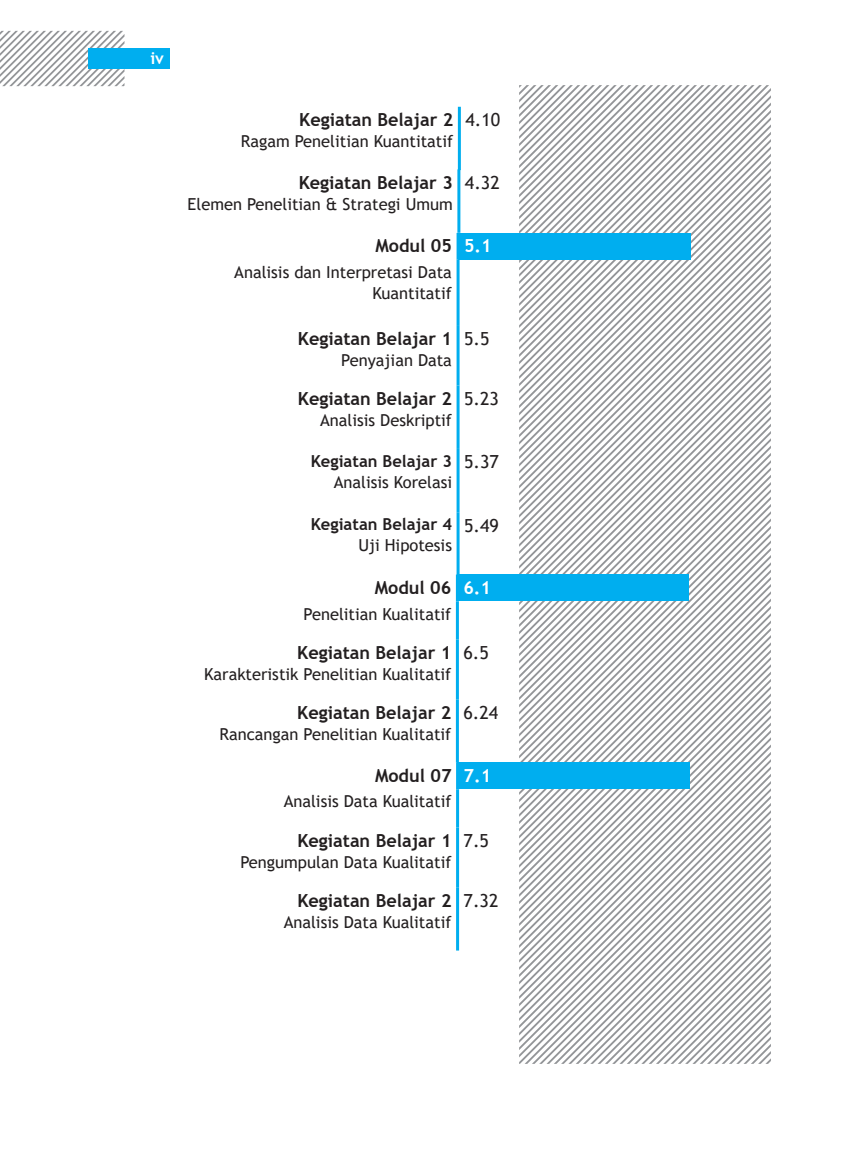
<style>
.page{position:relative;width:851px;height:1149px;background:#fff}
.page>*{position:absolute;margin:0;border:0;box-sizing:border-box;transform-origin:0 0}
.Daftar_Isi_OK{font:700 18px "Trebuchet MS";color:#231f20}
.t1{font:18px "Trebuchet MS";color:#231f20}
.t2{font:700 18px "Trebuchet MS";color:#fff}
.Daftar_Isi_OK-2{font:16.5px/21px "Trebuchet MS";color:#231f20;text-align:right}
.Daftar_Isi_OK-3{font:700 16.5px "Trebuchet MS";color:#231f20}
.t3{font:700 16.5px "Trebuchet MS";color:#fff}
</style>
<div class="page">
<svg style="left:0;top:31px;width:124px;height:55px"></svg>
<div style="left:88px;top:48px;width:82px;height:21px;background:#00aeef"></div>
<svg style="left:710px;top:85px;width:59px;height:250px"></svg>
<svg style="left:710px;top:85px;width:51px;height:243px"></svg>
<svg style="left:710px;top:85px;width:44px;height:235px"></svg>
<svg style="left:710px;top:85px;width:37px;height:228px"></svg>
<svg style="left:710px;top:85px;width:29px;height:221px"></svg>
<svg style="left:710px;top:85px;width:22px;height:213px"></svg>
<svg style="left:710px;top:85px;width:15px;height:206px"></svg>
<svg style="left:710px;top:85px;width:8px;height:199px"></svg>
<svg style="left:519px;top:85px;width:191px;height:401px"></svg>
<svg style="left:519px;top:486px;width:251px;height:40px"></svg>
<svg style="left:519px;top:526px;width:251px;height:537px"></svg>
<div style="left:458px;top:233px;width:232px;height:26px;background:#00aeef"></div>
<hr style="left:456px;top:233px;width:3px;height:26px;background:#00aeef">
<hr style="left:456px;top:259px;width:3px;height:67px;background:#00aeef">
<hr style="left:456px;top:326px;width:3px;height:59px;background:#00aeef">
<hr style="left:456px;top:385px;width:3px;height:64px;background:#00aeef">
<hr style="left:456px;top:449px;width:3px;height:63px;background:#00aeef">
<hr style="left:456px;top:512px;width:3px;height:63px;background:#00aeef">
<div style="left:457px;top:574px;width:232px;height:27px;background:#00aeef"></div>
<hr style="left:456px;top:574px;width:3px;height:27px;background:#00aeef">
<hr style="left:456px;top:601px;width:3px;height:38px;background:#00aeef">
<hr style="left:456px;top:639px;width:3px;height:60px;background:#00aeef">
<hr style="left:456px;top:699px;width:3px;height:63px;background:#00aeef">
<div style="left:457px;top:762px;width:232px;height:27px;background:#00aeef"></div>
<hr style="left:456px;top:762px;width:3px;height:27px;background:#00aeef">
<hr style="left:456px;top:789px;width:3px;height:38px;background:#00aeef">
<hr style="left:456px;top:827px;width:3px;height:59px;background:#00aeef">
<hr style="left:456px;top:886px;width:3px;height:64px;background:#00aeef">
<hr style="left:457px;top:169px;width:3px;height:64px;background:#00aeef">
<hr style="left:458px;top:107px;width:3px;height:63px;background:#00aeef">
<p class="t3" style="left:150px;top:48px;width:15px">iv</p>
<p class="Daftar_Isi_OK" style="left:299px;top:108px;width:156px">Kegiatan Belajar 2</p>
<p class="Daftar_Isi_OK-2" style="left:241px;top:130px;width:214px">Ragam Penelitian Kuantitatif</p>
<p class="Daftar_Isi_OK" style="left:299px;top:171px;width:156px">Kegiatan Belajar 3</p>
<p class="Daftar_Isi_OK-2" style="left:187px;top:193px;width:266px">Elemen Penelitian &amp; Strategi Umum</p>
<p class="t1" style="left:465px;top:108px;width:36px">4.10</p>
<p class="t1" style="left:465px;top:171px;width:36px">4.32</p>
<p class="Daftar_Isi_OK" style="left:375px;top:234px;width:78px">Modul 05</p>
<p class="t2" style="left:464px;top:234px;width:29px">5.1</p>
<p class="Daftar_Isi_OK-2" style="left:234px;top:261px;width:219px">Analisis dan Interpretasi Data<br>Kuantitatif</p>
<p class="Daftar_Isi_OK" style="left:298px;top:327px;width:156px">Kegiatan Belajar 1</p>
<p class="Daftar_Isi_OK-2" style="left:341px;top:349px;width:112px">Penyajian Data</p>
<p class="t1" style="left:464px;top:327px;width:27px">5.5</p>
<p class="Daftar_Isi_OK" style="left:298px;top:387px;width:156px">Kegiatan Belajar 2</p>
<p class="Daftar_Isi_OK-2" style="left:320px;top:409px;width:133px">Analisis Deskriptif</p>
<p class="t1" style="left:464px;top:387px;width:36px">5.23</p>
<p class="Daftar_Isi_OK-3" style="left:311px;top:451px;width:143px">Kegiatan Belajar 3</p>
<p class="Daftar_Isi_OK-2" style="left:334px;top:471px;width:120px">Analisis Korelasi</p>
<p class="t1" style="left:464px;top:450px;width:36px">5.37</p>
<p class="Daftar_Isi_OK-3" style="left:311px;top:514px;width:143px">Kegiatan Belajar 4</p>
<p class="Daftar_Isi_OK-2" style="left:358px;top:535px;width:95px">Uji Hipotesis</p>
<p class="t1" style="left:464px;top:513px;width:36px">5.49</p>
<p class="Daftar_Isi_OK" style="left:375px;top:576px;width:78px">Modul 06</p>
<p class="t2" style="left:463px;top:576px;width:29px">6.1</p>
<p class="Daftar_Isi_OK-2" style="left:303px;top:603px;width:149px">Penelitian Kualitatif</p>
<p class="Daftar_Isi_OK" style="left:297px;top:641px;width:156px">Kegiatan Belajar 1</p>
<p class="Daftar_Isi_OK-2" style="left:204px;top:663px;width:249px">Karakteristik Penelitian Kualitatif</p>
<p class="t1" style="left:463px;top:641px;width:27px">6.5</p>
<p class="Daftar_Isi_OK" style="left:297px;top:700px;width:156px">Kegiatan Belajar 2</p>
<p class="Daftar_Isi_OK-2" style="left:219px;top:723px;width:233px">Rancangan Penelitian Kualitatif</p>
<p class="t1" style="left:463px;top:700px;width:36px">6.24</p>
<p class="Daftar_Isi_OK" style="left:375px;top:763px;width:78px">Modul 07</p>
<p class="t2" style="left:463px;top:763px;width:29px">7.1</p>
<p class="Daftar_Isi_OK-2" style="left:283px;top:790px;width:169px">Analisis Data Kualitatif</p>
<p class="Daftar_Isi_OK" style="left:297px;top:829px;width:156px">Kegiatan Belajar 1</p>
<p class="Daftar_Isi_OK-2" style="left:240px;top:851px;width:212px">Pengumpulan Data Kualitatif</p>
<p class="t1" style="left:463px;top:828px;width:27px">7.5</p>
<p class="Daftar_Isi_OK" style="left:297px;top:888px;width:156px">Kegiatan Belajar 2</p>
<p class="Daftar_Isi_OK-2" style="left:283px;top:910px;width:169px">Analisis Data Kualitatif</p>
<p class="t1" style="left:463px;top:888px;width:36px">7.32</p>
</div>
